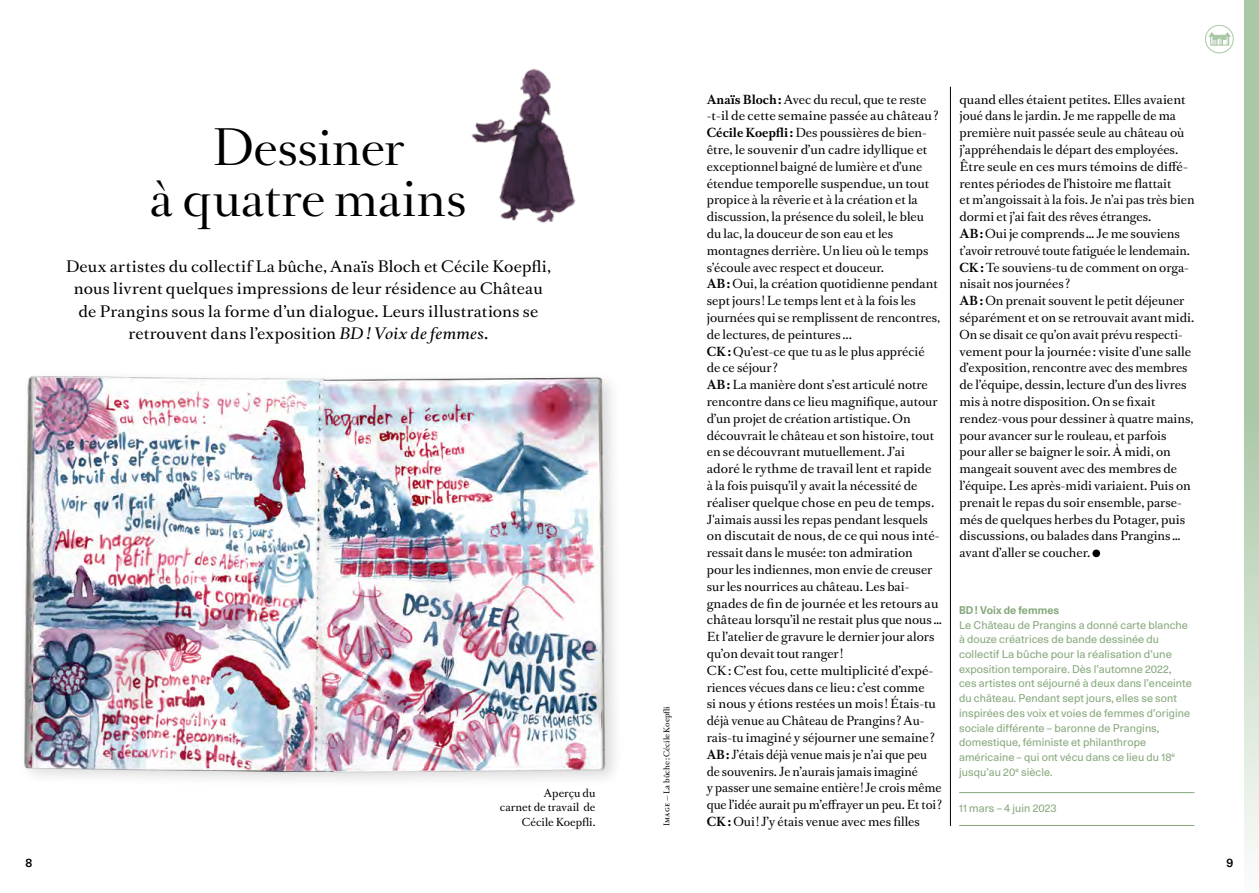
<style>
.page{position:relative;width:1259px;height:893px;background:#fff}
.page>*{position:absolute;margin:0;border:0;box-sizing:border-box;transform-origin:0 0}
.t1{font:45px/51px "Romain Headline";letter-spacing:.01em;color:#000;text-align:center}
.t2{font:15px/22.2px "Romain Text";letter-spacing:.015em;color:#000;text-align:center}
.t3{font:500 12px "Unica 77 LL";color:#000}
.t4{font:11.85px/16.8px "Romain Text";color:#000}
.t5{font:10.8px/14.7px "Unica 77 LL";letter-spacing:.005em;color:#86a87c}
.t6{font:700 10.8px "Unica 77 LL";letter-spacing:.005em;color:#86a87c}
.t7{font:10.5px/14.7px "Romain Text";letter-spacing:.005em;color:#020203;text-align:right}
.t8{font:7.5px "Romain Text";letter-spacing:.005em;color:#000}
.s1{font-style:italic}
.s2{font-weight:700}
</style>
<div class="page">
<hr style="left:950px;top:87px;width:1px;height:739px;background:#000">
<div style="left:18px;top:368px;width:606px;height:421px;background:#000;opacity:.15"></div>
<img style="left:22px;top:372px;width:585px;height:401px">
<div style="left:1092px;top:549px;width:8px;height:8px;background:#000;border-radius:50%"></div>
<svg style="left:1244px;top:0;width:15px;height:854px;background:#bcd4ba"></svg>
<div style="left:1205px;top:25px;width:28px;height:28px;border:1px solid #a9c8a6;border-radius:50%"></div>
<svg style="left:1208px;top:32px;width:22px;height:13px"></svg>
<hr style="left:959px;top:792px;width:235px;height:1px;background:#86a87c">
<hr style="left:959px;top:825px;width:235px;height:1px;background:#86a87c">
<img style="left:471px;top:68px;width:105px;height:155px">
<h1 class="t1" style="left:150px;top:122px;width:318px">Dessiner<br>à quatre mains</h1>
<p class="t2" style="left:66px;top:256px;width:487px">Deux artistes du collectif La bûche, Anaïs Bloch et Cécile Koepfli, nous livrent quelques impressions de leur résidence au Château de Prangins sous la forme d’un dialogue. Leurs illustrations se retrouvent dans l’exposition <span class="s1">BD ! Voix de femmes</span>.</p>
<p class="t7" style="left:500px;top:786px;width:97px">Aperçu du<br>carnet de travail de<br>Cécile Koepfli.</p>
<p class="t8" style="left:661px;top:826px;width:121px;rotate:-90deg">Image — La bûche; Cécile Koepfli</p>
<p class="t4" style="left:707px;top:91px;width:237px"><span class="s2">Anaïs Bloch:</span> Avec du recul, que te reste -t-il de cette semaine passée au château?<br><span class="s2">Cécile Koepfli:</span> Des poussières de bien&shy;être, le souvenir d’un cadre idyllique et exceptionnel baigné de lumière et d’une étendue temporelle suspendue, un tout propice à la rêverie et à la création et la discussion, la présence du soleil, le bleu<br>du lac, la douceur de son eau et les montagnes derrière. Un lieu où le temps s’écoule avec respect et douceur.<br><span class="s2">AB:</span> Oui, la création quotidienne pendant sept jours ! Le temps lent et à la fois les journées qui se remplissent de rencontres, de lectures, de peintures ...<br><span class="s2">CK:</span> Qu’est-ce que tu as le plus apprécié<br>de ce séjour ?<br><span class="s2">AB:</span> La manière dont s’est articulé notre rencontre dans ce lieu magnifique, autour d’un projet de création artistique. On découvrait le château et son histoire, tout en se découvrant mutuellement. J’ai<br>adoré le rythme de travail lent et rapide<br>à la fois puisqu’il y avait la nécessité de réaliser quelque chose en peu de temps.<br>J'aimais aussi les repas pendant lesquels on discutait de nous, de ce qui nous inté&shy;ressait dans le musée: ton admiration pour les indiennes, mon envie de creuser sur les nourrices au château. Les bai&shy;gnades de fin de journée et les retours au château lorsqu’il ne restait plus que nous… Et l’atelier de gravure le dernier jour alors qu’on devait tout ranger !<br>CK: C’est fou, cette multiplicité d’expé&shy;riences vécues dans ce lieu: c’est comme<br>si nous y étions restées un mois ! Étais-tu déjà venue au Château de Prangins ? Au&shy;rais-tu imaginé y séjourner une semaine?<br><span class="s2">AB:</span> J’étais déjà venue mais je n’ai que peu de souvenirs. Je n’aurais jamais imaginé<br>y passer une semaine entière! Je crois même que l’idée aurait pu m’effrayer un peu. Et toi?</p>
<p class="t4" style="left:707px;top:813px;width:215px"><span class="s2">CK:</span> Oui! J’y étais venue avec mes filles</p>
<p class="t4" style="left:959px;top:91px;width:237px">quand elles étaient petites. Elles avaient joué dans le jardin. Je me rappelle de ma première nuit passée seule au château où j’appréhendais le départ des employées.<br>Être seule en ces murs témoins de diffé&shy;rentes périodes de l’histoire me flattait<br>et m’angoissait à la fois. Je n’ai pas très bien dormi et j’ai fait des rêves étranges.<br><span class="s2">AB:</span> Oui je comprends… Je me souviens t’avoir retrouvé toute fatiguée le lendemain.<br><span class="s2">CK:</span> Te souviens-tu de comment on orga&shy;nisait nos journées ?<br><span class="s2">AB:</span> On prenait souvent le petit déjeuner séparément et on se retrouvait avant midi.<br>On se disait ce qu’on avait prévu respecti&shy;vement pour la journée: visite d’une salle d’exposition, rencontre avec des membres de l’équipe, dessin, lecture d’un des livres mis à notre disposition. On se fixait rendez-vous pour dessiner à quatre mains, pour avancer sur le rouleau, et parfois pour aller se baigner le soir. À midi, on mangeait souvent avec des membres de l’équipe. Les après-midi variaient. Puis on prenait le repas du soir ensemble, parse&shy;més de quelques herbes du Potager, puis discussions, ou balades dans Prangins… avant d’aller se coucher.</p>
<p class="t6" style="left:959px;top:602px;width:102px">BD! Voix de femmes</p>
<p class="t5" style="left:959px;top:617px;width:234px">Le Château de Prangins a donné carte blanche à douze créatrices de bande dessinée du collectif La bûche pour la réalisation d’une exposition temporaire. Dès l’automne 2022,<br>ces artistes ont séjourné à deux dans l’enceinte du château. Pendant sept jours, elles se sont inspirées des voix et voies de femmes d’origine sociale différente – baronne de Prangins, domestique, féministe et philanthrope américaine – qui ont vécu dans ce lieu du 18<sup>e </sup>jusqu’au 20<sup>e</sup> siècle.</p>
<p class="t5" style="left:959px;top:800px;width:99px">11 mars – 4 juin 2023</p>
<p class="t3" style="left:26px;top:854px;width:8px">8</p>
<p class="t3" style="left:1226px;top:854px;width:8px">9</p>
</div>
